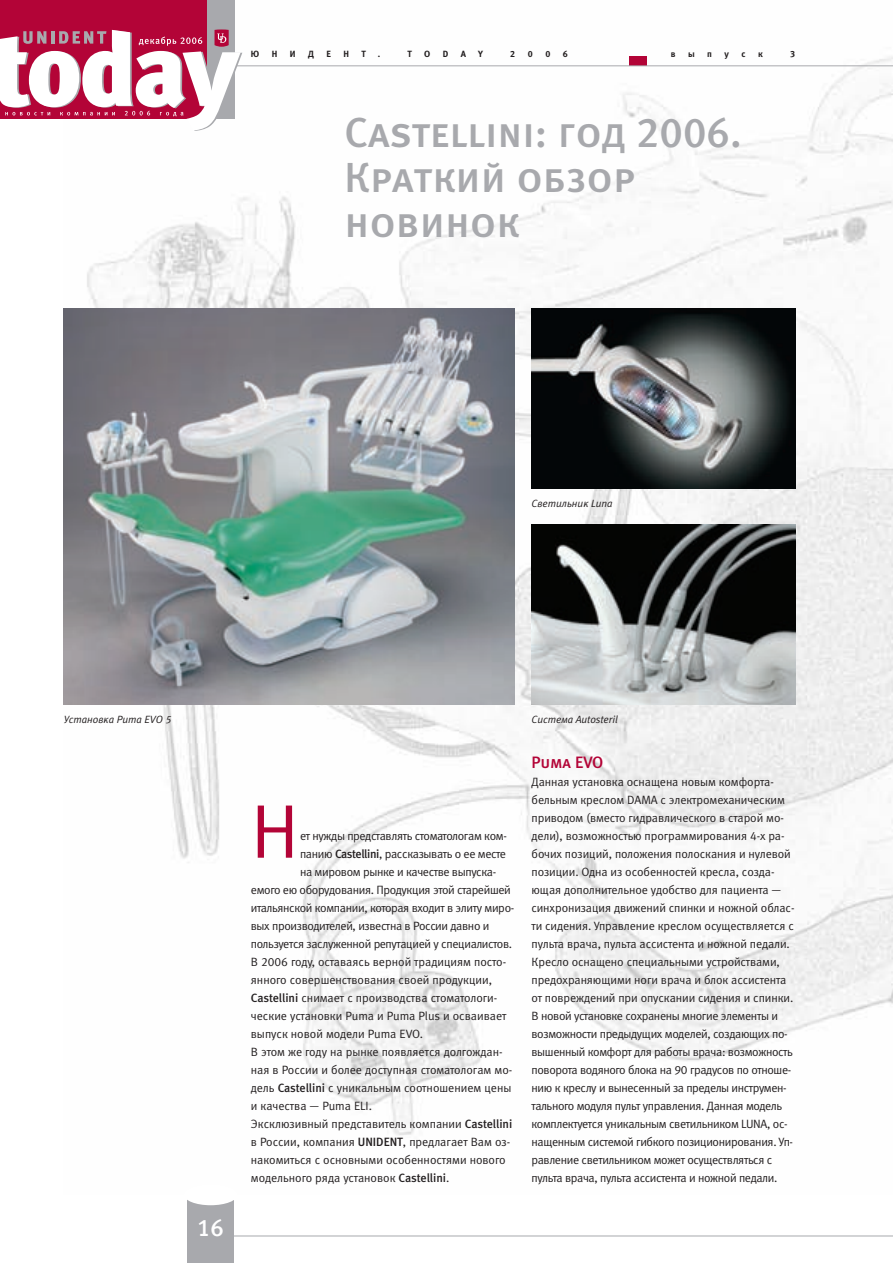
<style>
.page{position:relative;width:893px;height:1263px;background:#fff}
.page>*{position:absolute;margin:0;border:0;box-sizing:border-box;transform-origin:0 0}
.t1{font:76.05px "Meta Normal LFC";color:#b30437}
.t2{font:42px/45px "Meta Medium Caps LFC";color:#a8a9ad}
.t3{font:24px "Meta Medium LFC";color:#fff}
.t4{font:16.5px "Meta Medium Caps LFC";letter-spacing:-.005em;color:#b30437}
.t5{font:12px/18px "Meta Normal LFC";letter-spacing:-.02em;color:#231f20}
.t6{font:12px "Meta Normal LFC";color:#231f20}
.t7{font:italic 10.5px "Meta Normal LFC";color:#231f20}
.t8{font:9px "Meta Bold LFC";color:#231f20}
.s1{font-family:"Meta Medium LFC"}
</style>
<div class="page">
<img style="left:64px;top:56px;width:829px;height:1079px">
<div style="left:629px;top:57px;width:17px;height:9px;background:#b30437"></div>
<hr style="left:0;top:65px;width:893px;height:1px;background:#a8a9ad">
<hr style="left:234px;top:1235px;width:659px;height:1px;background:#a8a9ad">
<div style="left:187px;top:1191px;width:47px;height:72px;background:#a8a9ad"></div>
<div style="left:0;top:0;width:235px;height:119px;background:#b30437"></div>
<div style="left:208px;top:0;width:27px;height:119px;background:#a8a9ad"></div>
<svg style="left:0;top:29px;width:242px;height:102px"></svg>
<div style="left:184px;top:1184px;width:53px;height:21px;background:#fff;border-radius:50%"></div>
<img style="left:531px;top:309px;width:264px;height:180px">
<img style="left:531px;top:525px;width:264px;height:180px">
<img style="left:64px;top:309px;width:450px;height:396px">
<p class="t8" style="left:251px;top:51px;width:10px">Ю</p>
<p class="t8" style="left:272px;top:51px;width:7px">Н</p>
<p class="t8" style="left:290px;top:51px;width:7px">И</p>
<p class="t8" style="left:308px;top:51px;width:7px">Д</p>
<p class="t8" style="left:327px;top:51px;width:6px">Е</p>
<p class="t8" style="left:344px;top:51px;width:7px">Н</p>
<p class="t8" style="left:362px;top:51px;width:6px">Т</p>
<p class="t8" style="left:378px;top:51px;width:4px">.</p>
<p class="t8" style="left:407px;top:51px;width:6px">T</p>
<p class="t8" style="left:424px;top:51px;width:8px">O</p>
<p class="t8" style="left:443px;top:51px;width:7px">D</p>
<p class="t8" style="left:461px;top:51px;width:7px">A</p>
<p class="t8" style="left:478px;top:51px;width:6px">Y</p>
<p class="t8" style="left:510px;top:51px;width:7px">2</p>
<p class="t8" style="left:528px;top:51px;width:7px">0</p>
<p class="t8" style="left:545px;top:51px;width:7px">0</p>
<p class="t8" style="left:563px;top:51px;width:7px">6</p>
<p class="t8" style="left:671px;top:51px;width:6px">в</p>
<p class="t8" style="left:688px;top:51px;width:8px">ы</p>
<p class="t8" style="left:707px;top:51px;width:6px">п</p>
<p class="t8" style="left:725px;top:51px;width:6px">у</p>
<p class="t8" style="left:741px;top:51px;width:6px">с</p>
<p class="t8" style="left:758px;top:51px;width:6px">к</p>
<p class="t8" style="left:790px;top:51px;width:7px">3</p>
<h2 class="t2" style="left:344px;top:114px;width:399px">Castellini: год 2006.<br>Краткий обзор новинок</h2>
<p class="t7" style="left:531px;top:500px;width:83px">Светильник Luna</p>
<p class="t7" style="left:64px;top:716px;width:109px">Установка Puma EVO 5</p>
<p class="t7" style="left:531px;top:716px;width:88px">Система Autosteril</p>
<h3 class="t3" style="left:197px;top:1219px;width:28px">16</h3>
<h1 class="t1" style="left:251px;top:805px;width:50px">Н</h1>
<p class="t5" style="left:300px;top:828px;width:208px">ет нужды представлять стоматологам ком-</p>
<p class="t5" style="left:300px;top:846px;width:208px">панию <span class="s1">Castellini</span>, рассказывать о ее месте</p>
<p class="t5" style="left:300px;top:864px;width:198px">на мировом рынке и качестве выпуска-</p>
<p class="t5" style="left:251px;top:882px;width:261px">емого ею оборудования. Продукция этой старейшей</p>
<p class="t5" style="left:251px;top:900px;width:265px">итальянской компании, которая входит в элиту миро-</p>
<p class="t5" style="left:251px;top:918px;width:240px">вых производителей, известна в России давно и</p>
<p class="t5" style="left:251px;top:936px;width:263px">пользуется заслуженной репутацией у специалистов.</p>
<p class="t6" style="left:251px;top:958px;width:257px">В 2006 году, оставаясь верной традициям посто-</p>
<p class="t6" style="left:251px;top:976px;width:243px">янного совершенствования своей продукции,</p>
<p class="t6" style="left:251px;top:994px;width:248px"><span class="s1">Castellini</span> снимает с производства стоматологи-</p>
<p class="t6" style="left:251px;top:1012px;width:257px">ческие установки Puma и Puma Plus и осваивает</p>
<p class="t6" style="left:251px;top:1030px;width:174px">выпуск новой модели Puma EVO.</p>
<p class="t6" style="left:251px;top:1048px;width:253px">В этом же году на рынке появляется долгождан-</p>
<p class="t6" style="left:251px;top:1066px;width:263px">ная в России и более доступная стоматологам мо-</p>
<p class="t6" style="left:251px;top:1084px;width:262px">дель <span class="s1">Castellini</span> с уникальным соотношением цены</p>
<p class="t6" style="left:251px;top:1102px;width:123px">и качества — Puma ELI.</p>
<p class="t6" style="left:251px;top:1120px;width:263px">Эксклюзивный представитель компании <span class="s1">Castellini</span></p>
<p class="t6" style="left:251px;top:1138px;width:261px">в России, компания <span class="s1">UNIDENT</span>, предлагает Вам оз-</p>
<p class="t6" style="left:251px;top:1156px;width:256px">накомиться с основными особенностями нового</p>
<p class="t6" style="left:251px;top:1174px;width:200px">модельного ряда установок <span class="s1">Castellini</span>.</p>
<h3 class="t4" style="left:531px;top:756px;width:73px">Puma EVO</h3>
<p class="t5" style="left:531px;top:774px;width:264px">Данная установка оснащена новым комфорта&shy;бельным креслом DAMA с электромеханическим приводом (вместо гидравлического в старой мо&shy;дели), возможностью программирования 4-х ра&shy;бочих позиций, положения полоскания и нулевой позиции. Одна из особенностей кресла, созда&shy;ющая дополнительное удобство для пациента — синхронизация движений спинки и ножной облас&shy;ти сидения. Управление креслом осуществляется с пульта врача, пульта ассистента и ножной педали.<br>Кресло оснащено специальными устройствами, предохраняющими ноги врача и блок ассистента от повреждений при опускании сидения и спинки.<br>В новой установке сохранены многие элементы и возможности предыдущих моделей, создающих по&shy;вышенный комфорт для работы врача: возможность поворота водяного блока на 90 градусов по отноше&shy;нию к креслу и вынесенный за пределы инструмен&shy;тального модуля пульт управления. Данная модель комплектуется уникальным светильником LUNA, ос&shy;нащенным системой гибкого позиционирования. Уп&shy;равление светильником может осуществляться с пульта врача, пульта ассистента и ножной педали.</p>
</div>
